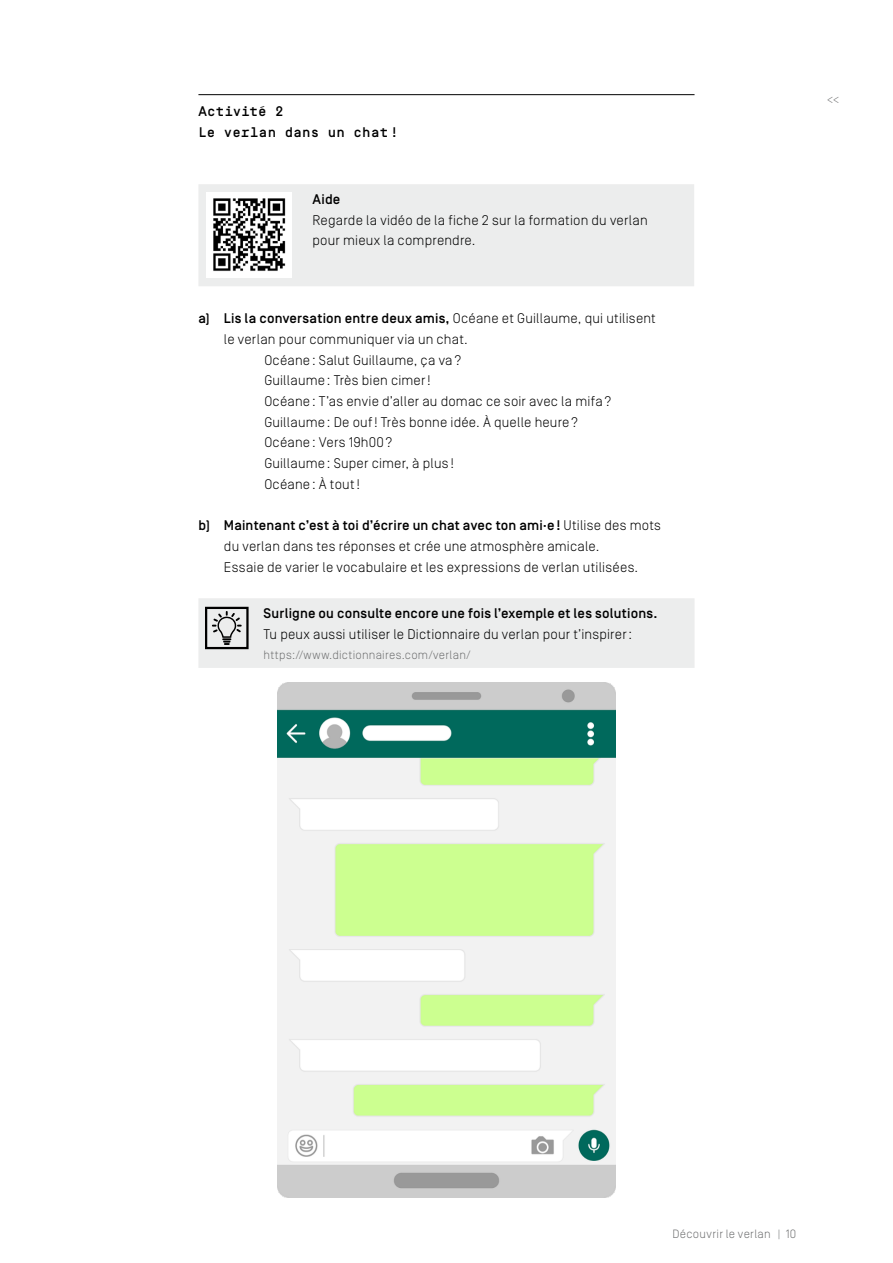
<style>
.page{position:relative;width:893px;height:1263px;background:#fff}
.page>*{position:absolute;margin:0;border:0;box-sizing:border-box;transform-origin:0 0}
.t1{font:300 13.95px/20.7px "Simplon Norm";letter-spacing:.015em;color:#000}
.t2{font:500 13.95px "Simplon Norm";letter-spacing:.015em;color:#000}
.t3{font:500 13.95px/20.7px "Simplon Mono";letter-spacing:.02em;color:#000}
.t4{font:300 12px "Simplon Norm";letter-spacing:.025em;color:#707172}
.s1{font-weight:300}
.s2{font-weight:500}
</style>
<div class="page">
<hr style="left:198px;top:94px;width:496px;height:1px;background:#000">
<div style="left:198px;top:184px;width:496px;height:102px;background:#eceded"></div>
<div style="left:207px;top:193px;width:85px;height:85px;background:#fff"></div>
<img style="left:213px;top:198px;width:73px;height:73px">
<div style="left:198px;top:598px;width:496px;height:70px;background:#eceded"></div>
<img style="left:277px;top:682px;width:339px;height:515px">
<p class="t3" style="left:198px;top:101px;width:202px">Activité 2<br>Le verlan dans un chat!</p>
<p class="t2" style="left:313px;top:192px;width:29px">Aide</p>
<p class="t1" style="left:313px;top:210px;width:337px">Regarde la vidéo de la fiche 2 sur la formation du verlan pour mieux la comprendre.</p>
<p class="t2" style="left:198px;top:311px;width:459px">a) Lis la conversation entre deux amis, <span class="s1">Océane et Guillaume, qui utilisent</span></p>
<p class="t1" style="left:224px;top:329px;width:245px">le verlan pour communiquer via un chat.</p>
<p class="t1" style="left:264px;top:350px;width:198px">Océane: Salut Guillaume, ça va?</p>
<p class="t1" style="left:264px;top:370px;width:168px">Guillaume: Très bien cimer!</p>
<p class="t1" style="left:264px;top:391px;width:349px">Océane: T’as envie d’aller au domac ce soir avec la mifa?</p>
<p class="t1" style="left:264px;top:412px;width:315px">Guillaume: De ouf! Très bonne idée. À quelle heure?</p>
<p class="t1" style="left:264px;top:432px;width:130px">Océane: Vers 19h00?</p>
<p class="t1" style="left:264px;top:453px;width:191px">Guillaume: Super cimer, à plus !</p>
<p class="t1" style="left:264px;top:474px;width:97px">Océane: À tout!</p>
<p class="t1" style="left:224px;top:515px;width:439px;text-indent:-26px"><span class="s2">b) Maintenant c’est à toi d’écrire un chat avec ton ami∙e!</span> Utilise des mots du verlan dans tes réponses et crée une atmosphère amicale.<br>Essaie de varier le vocabulaire et les expressions de verlan utilisées.</p>
<p class="t2" style="left:264px;top:606px;width:395px">Surligne ou consulte encore une fois l’exemple et les solutions.</p>
<p class="t1" style="left:264px;top:624px;width:370px">Tu peux aussi utiliser le Dictionnaire du verlan pour t’inspirer:</p>
<p class="t4" style="left:264px;top:649px;width:208px">https://www.dictionnaires.com/verlan/</p>
<p class="t4" style="left:827px;top:93px;width:14px">&lt;&lt;</p>
<p class="t4" style="left:673px;top:1227px;width:100px">Découvrir le verlan</p>
<p class="t4" style="left:778px;top:1227px;width:20px">| 10</p>
</div>
